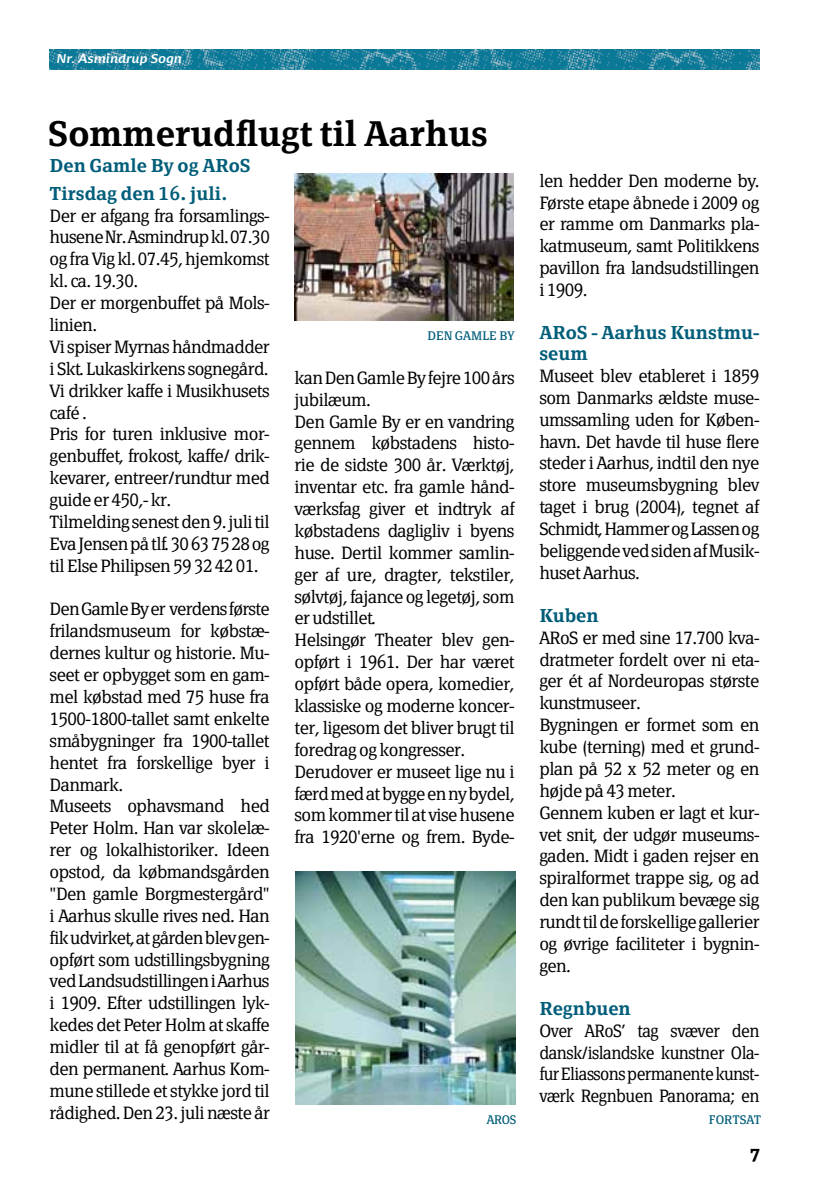
<style>
.page{position:relative;width:819px;height:1191px;background:#fff}
.page>*{position:absolute;margin:0;border:0;box-sizing:border-box;transform-origin:0 0}
.t1{font:600 35px "Page Serif";color:#000}
.t2{font:600 18.38px/21px "Page Serif TF";color:#005d79}
.t3{font:300 17.5px/21.9px "Page Serif TF";letter-spacing:-.03em;color:#000}
.t4{font:700 17.5px "Page Serif";color:#000}
.t5{font:12.25px "Page Serif";letter-spacing:-.015em;color:#005d79}
.t6{font:italic 700 12.25px "Dancer TF";color:#fff}
</style>
<div class="page">
<img style="left:50px;top:50px;width:709px;height:19px">
<img style="left:294px;top:173px;width:220px;height:147px">
<img style="left:295px;top:871px;width:220px;height:233px">
<p class="t6" style="left:56px;top:51px;width:127px">Nr. Asmindrup Sogn</p>
<h1 class="t1" style="left:48px;top:113px;width:442px">Sommerudflugt til Aarhus</h1>
<p class="t2" style="left:50px;top:155px;width:201px">Den Gamle By og ARoS</p>
<p class="t2" style="left:50px;top:183px;width:179px">Tirsdag den 16. juli.</p>
<p class="t3" style="left:50px;top:204px;width:222px">Der er afgang fra forsamlings&shy;husene Nr. Asmindrup kl. 07.30 og fra Vig kl. 07.45, hjemkomst kl. ca. 19.30.<br>Der er morgenbuffet på Mols&shy;linien.<br>Vi spiser Myrnas håndmadder i Skt. Lukaskirkens sognegård.<br>Vi drikker kaffe i Musikhusets café .<br>Pris for turen inklusive mor&shy;genbuffet, frokost, kaffe/ drik&shy;kevarer, entreer/rundtur med guide er 450,- kr.<br>Tilmelding senest den 9. juli til<br>Eva Jensen på tlf. 30 63 75 28 og til Else Philipsen 59 32 42 01.</p>
<p class="t3" style="left:50px;top:598px;width:222px">Den Gamle By er verdens første frilandsmuseum for købstæ&shy;dernes kultur og historie. Mu&shy;seet er opbygget som en gam&shy;mel købstad med 75 huse fra<br>1500-1800-tallet samt enkelte småbygninger fra 1900-tallet hentet fra forskellige byer i<br>Danmark.<br>Museets ophavsmand hed<br>Peter Holm. Han var skolelæ&shy;rer og lokalhistoriker. Ideen opstod, da købmandsgården "Den gamle Borgmestergård" i Aarhus skulle rives ned. Han fik udvirket, at gården blev gen&shy;opført som udstillingsbygning ved Landsudstillingen i Aarhus i 1909. Efter udstillingen lyk&shy;kedes det Peter Holm at skaffe midler til at få genopført går&shy;den permanent. Aarhus Kom&shy;mune stillede et stykke jord til rådighed. Den 23. juli næste år</p>
<p class="t5" style="left:427px;top:329px;width:37px">DEN GAML</p>
<p class="t5" style="left:489px;top:329px;width:27px">E BY</p>
<p class="t3" style="left:294px;top:366px;width:221px">kan Den Gamle By fejre 100 års jubilæum.<br>Den Gamle By er en vandring gennem købstadens histo&shy;rie de sidste 300 år. Værktøj, inventar etc. fra gamle hånd&shy;værksfag giver et indtryk af købstadens dagligliv i byens huse. Dertil kommer samlin&shy;ger af ure, dragter, tekstiler, sølvtøj, fajance og legetøj, som er udstillet.<br>Helsingør Theater blev gen&shy;opført i 1961. Der har været opført både opera, komedier, klassiske og moderne koncer&shy;ter, ligesom det bliver brugt til foredrag og kongresser.<br>Derudover er museet lige nu i færd med at bygge en ny bydel, som kommer til at vise husene fra 1920'erne og frem. Byde-</p>
<p class="t3" style="left:539px;top:169px;width:221px;text-align:justify">len hedder Den moderne by.<br>Første etape åbnede i 2009 og er ramme om Danmarks pla&shy;katmuseum, samt Politikkens pavillon fra landsudstillingen i 1909.</p>
<p class="t2" style="left:539px;top:322px;width:221px">ARoS - Aarhus Kunstmu&shy;seum</p>
<p class="t3" style="left:539px;top:365px;width:222px;text-align:justify">Museet blev etableret i 1859 som Danmarks ældste muse&shy;umssamling uden for Køben&shy;havn. Det havde til huse flere steder i Aarhus, indtil den nye store museumsbygning blev taget i brug (2004), tegnet af Schmidt, Hammer og Lassen og beliggende ved siden af Musik&shy;huset Aarhus.</p>
<p class="t2" style="left:539px;top:604px;width:61px">Kuben</p>
<p class="t3" style="left:539px;top:626px;width:222px">ARoS er med sine 17.700 kva&shy;dratmeter fordelt over ni eta&shy;ger ét af Nordeuropas største kunstmuseer.<br>Bygningen er formet som en kube (terning) med et grund&shy;plan på 52 x 52 meter og en højde på 43 meter.<br>Gennem kuben er lagt et kur&shy;vet snit, der udgør museums&shy;gaden. Midt i gaden rejser en spiralformet trappe sig, og ad den kan publikum bevæge sig rundt til de forskellige gallerier og øvrige faciliteter i bygnin&shy;gen.</p>
<p class="t2" style="left:539px;top:997px;width:93px">Regnbuen</p>
<p class="t3" style="left:539px;top:1019px;width:221px;text-align:justify">Over ARoS’ tag svæver den dansk/islandske kunstner Ola&shy;fur Eliassons permanente kunst&shy;værk Regnbuen Panorama; en</p>
<p class="t5" style="left:487px;top:1112px;width:31px">AROS</p>
<p class="t5" style="left:708px;top:1112px;width:9px">FORT</p>
<p class="t5" style="left:739px;top:1112px;width:22px">SAT</p>
<p class="t4" style="left:750px;top:1141px;width:11px">7</p>
</div>
